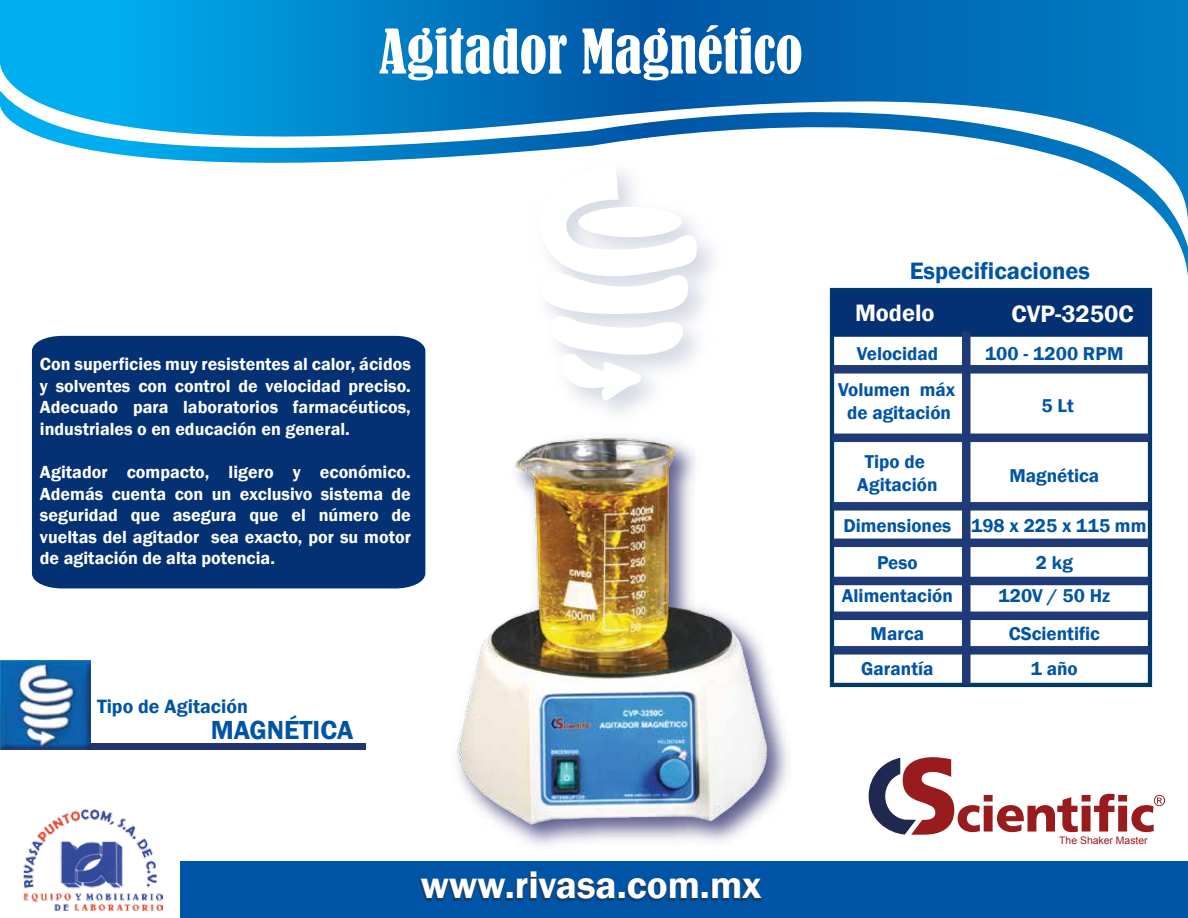
<style>
.page{position:relative;width:1188px;height:918px;background:#fff}
.page>*{position:absolute;margin:0;border:0;box-sizing:border-box;transform-origin:0 0}
.t1{font:condensed 57.15px "Bernard";color:#fff}
.t2{font:600 38.7px "Franklin Gothic";color:#fff}
.t3{font:600 26.85px "Franklin Gothic";color:#0054a6}
.t4{font:600 24.3px "Franklin Gothic";color:#0054a6}
.t5{font:600 24.3px "Franklin Gothic";color:#fff}
.t6{font:600 19.8px "Franklin Gothic";color:#0054a6}
.t7{font:600 19.05px/23px "Franklin Gothic";color:#0054a6;text-align:center}
.t8{font:600 18px/21.6px "Franklin Gothic";color:#fff;text-align:justify}
.t9{font:10.35px "Arial";color:#981b1e}
.s1{color:#163f6c}
</style>
<div class="page">
<img style="left:519px;top:686px;width:269px;height:159px">
<img style="left:457px;top:437px;width:314px;height:399px">
<img style="left:0;top:661px;width:91px;height:89px">
<div style="left:90px;top:743px;width:276px;height:7px;background:#24346d"></div>
<svg style="left:869px;top:757px;width:296px;height:78px"></svg>
<svg style="left:0;top:0;width:1188px;height:222px"></svg>
<div style="left:31px;top:335px;width:395px;height:254px;background:#043074"></div>
<img style="left:527px;top:154px;width:204px;height:260px">
<svg style="left:527px;top:167px;width:171px;height:237px"></svg>
<div style="left:578px;top:207px;width:104px;height:30px;background:#fff;border-radius:50%"></div>
<div style="left:830px;top:288px;width:322px;height:399px;background:#fff;border:4px solid #00396c"></div>
<div style="left:832px;top:291px;width:319px;height:46px;background:#043074"></div>
<div style="left:962px;top:331px;width:9px;height:353px;background:#1e3b77"></div>
<div style="left:832px;top:365px;width:318px;height:9px;background:#1e3b77"></div>
<div style="left:832px;top:434px;width:318px;height:8px;background:#1e3b77"></div>
<div style="left:832px;top:577px;width:318px;height:8px;background:#1e3b77"></div>
<div style="left:832px;top:502px;width:318px;height:9px;background:#1e3b77"></div>
<div style="left:832px;top:539px;width:318px;height:8px;background:#1e3b77"></div>
<div style="left:832px;top:612px;width:317px;height:8px;background:#1e3b77"></div>
<div style="left:832px;top:646px;width:317px;height:9px;background:#1e3b77"></div>
<div style="left:180px;top:862px;width:1008px;height:56px;background:#0054a6"></div>
<svg style="left:419px;top:880px;width:87px;height:21px"></svg>
<div style="left:505px;top:894px;width:7px;height:7px;border:2px solid #163f6c"></div>
<svg style="left:515px;top:873px;width:100px;height:29px"></svg>
<div style="left:617px;top:894px;width:7px;height:7px;border:2px solid #163f6c"></div>
<svg style="left:626px;top:880px;width:72px;height:22px"></svg>
<div style="left:700px;top:894px;width:8px;height:7px;border:2px solid #163f6c"></div>
<svg style="left:710px;top:880px;width:52px;height:21px"></svg>
<img style="left:24px;top:810px;width:139px;height:100px">
<h1 class="t1" style="left:379px;top:18px;width:425px">Agitador Magnético</h1>
<p class="t8" style="left:40px;top:353px;width:373px">Con superficies muy resistentes al calor, ácidos y solventes con control de velocidad preciso.<br>Adecuado para laboratorios farmacéuticos, industriales o en educación en general.</p>
<p class="t8" style="left:40px;top:461px;width:373px">Agitador compacto, ligero y económico.<br>Además cuenta con un exclusivo sistema de seguridad que asegura que el número de vueltas del agitador sea exacto, por su motor de agitación de alta potencia.</p>
<p class="t6" style="left:97px;top:694px;width:152px">Tipo de Agitación</p>
<h3 class="t3" style="left:211px;top:713px;width:144px">MAGNÉTICA</h3>
<h2 class="t2" style="left:420px;top:861px;width:343px"><span class="s1">www.riv</span>asa.com.mx</h2>
<h3 class="t4" style="left:910px;top:255px;width:182px">Especificaciones</h3>
<h3 class="t5" style="left:855px;top:297px;width:81px">Modelo</h3>
<h3 class="t5" style="left:1012px;top:299px;width:124px">CVP-3250C</h3>
<p class="t7" style="left:857px;top:343px;width:83px">Velocidad</p>
<p class="t7" style="left:985px;top:343px;width:140px">100 - 1200 RPM</p>
<p class="t7" style="left:838px;top:378px;width:119px">Volumen máx de agitación</p>
<p class="t7" style="left:1042px;top:394px;width:34px">5 Lt</p>
<p class="t7" style="left:857px;top:451px;width:82px">Tipo de<br>Agitación</p>
<p class="t7" style="left:1009px;top:464px;width:91px">Magnética</p>
<p class="t7" style="left:843px;top:515px;width:304px">Dimensiones 198 x 225 x 115 mm</p>
<p class="t7" style="left:877px;top:552px;width:42px">Peso</p>
<p class="t7" style="left:1036px;top:552px;width:39px">2 kg</p>
<p class="t7" style="left:842px;top:585px;width:112px">Alimentación</p>
<p class="t7" style="left:998px;top:585px;width:113px">120V / 50 Hz</p>
<p class="t7" style="left:871px;top:622px;width:55px">Marca</p>
<p class="t7" style="left:1009px;top:622px;width:93px">CScientific</p>
<p class="t7" style="left:861px;top:657px;width:74px">Garantía</p>
<p class="t7" style="left:1031px;top:657px;width:48px">1 año</p>
<p class="t9" style="left:1059px;top:834px;width:90px">The Shaker Master</p>
</div>
